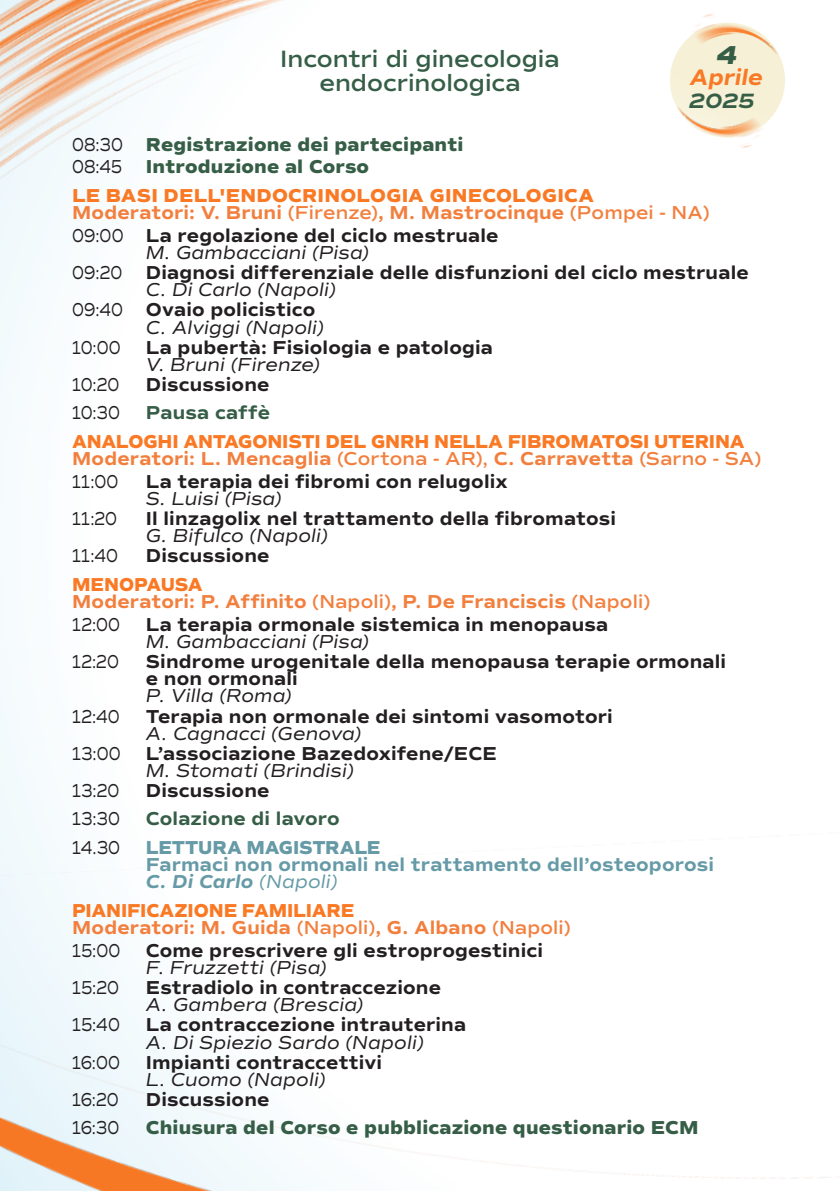
<style>
.page{position:relative;width:840px;height:1191px;background:#fff}
.page>*{position:absolute;margin:0;border:0;box-sizing:border-box;transform-origin:0 0}
.t1{font:italic 800 26.4px "Commuters Sans";color:#365e47}
.t2{font:600 24px/24px "Commuters Sans";color:#365e47;text-align:center}
.t3{font:italic 700 22.8px "Commuters Sans";color:#f97925}
.t4{font:italic 700 21px "Commuters Sans";color:#365e47}
.t5{font:700 19px "Commuters Sans";letter-spacing:.01em;color:#231f20}
.t6{font:italic 19px "Commuters Sans";letter-spacing:.01em;color:#231f20}
.t7{font:700 19px "Commuters Sans";letter-spacing:.01em;color:#f27f3d}
.t8{font:800 19px "Commuters Sans";letter-spacing:.01em;color:#365e47}
.t9{font:19px "Commuters Sans";letter-spacing:.01em;color:#231f20;scale:.75 1}
.t10{font:800 19px "Commuters Sans";letter-spacing:-.005em;color:#f97925;scale:.95 1}
.t11{font:700 19px "Commuters Sans";letter-spacing:.01em;color:#659aa6}
.t12{font:800 19px "Commuters Sans";letter-spacing:-.005em;color:#f97925}
.t13{font:700 19px "Commuters Sans";letter-spacing:.01em;color:#365e47}
.t14{font:800 19px "Commuters Sans";letter-spacing:-.015em;color:#659aa6;scale:.95 1}
.t15{font:italic 700 19px "Commuters Sans";letter-spacing:.005em;color:#659aa6}
.s1{font-weight:400;color:#231f20}
.s2{font-weight:600}
.s3{font-weight:400}
</style>
<div class="page">
<img style="left:0;top:0;width:284px;height:663px">
<img style="left:0;top:831px;width:830px;height:360px">
<div style="left:669px;top:23px;width:115px;height:115px;background:#f6f1d6;border-radius:50%"></div>
<img style="left:675px;top:104px;width:88px;height:44px">
<img style="left:691px;top:14px;width:88px;height:42px">
<p class="t2" style="left:280px;top:47px;width:281px">Incontri di ginecologia endocrinologica</p>
<p class="t1" style="left:716px;top:39px;width:22px">4</p>
<p class="t4" style="left:688px;top:87px;width:67px">2025</p>
<p class="t3" style="left:689px;top:63px;width:75px">Aprile</p>
<p class="t8" style="left:72px;top:132px;width:393px"><span class="s1">08:30</span> Registrazione dei partecipanti</p>
<p class="t8" style="left:72px;top:155px;width:298px"><span class="s1">08:45</span> Introduzione al Corso</p>
<p class="t12" style="left:72px;top:184px;width:523px">LE BASI DELL'ENDOCRINOLOGIA GINECOLOGICA</p>
<p class="t7" style="left:72px;top:201px;width:639px">Moderatori: V. Bruni <span class="s2">(Firenze)</span>, M. Mastrocinque <span class="s2">(Pompei - NA)</span></p>
<p class="t5" style="left:72px;top:224px;width:428px"><span class="s3">09:00</span> La regolazione del ciclo mestruale</p>
<p class="t6" style="left:146px;top:241px;width:225px">M. Gambacciani (Pisa)</p>
<p class="t5" style="left:72px;top:261px;width:677px"><span class="s3">09:20</span> Diagnosi differenziale delle disfunzioni del ciclo mestruale</p>
<p class="t6" style="left:146px;top:278px;width:191px">C. Di Carlo (Napoli)</p>
<p class="t5" style="left:72px;top:298px;width:245px"><span class="s3">09:40</span> Ovaio policistico</p>
<p class="t6" style="left:146px;top:315px;width:180px">C. Alviggi (Napoli)</p>
<p class="t9" style="left:72px;top:335px;width:66px">10:00</p>
<p class="t5" style="left:146px;top:335px;width:348px">La pubertà: Fisiologia e patologia</p>
<p class="t6" style="left:146px;top:353px;width:176px">V. Bruni (Firenze)</p>
<p class="t9" style="left:72px;top:373px;width:65px">10:20</p>
<p class="t5" style="left:146px;top:373px;width:125px">Discussione</p>
<p class="t9" style="left:72px;top:401px;width:65px">10:30</p>
<p class="t13" style="left:146px;top:401px;width:126px">Pausa caffè</p>
<p class="t10" style="left:72px;top:430px;width:709px">ANALOGHI ANTAGONISTI DEL GNRH NELLA FIBROMATOSI UTERINA</p>
<p class="t7" style="left:72px;top:447px;width:690px">Moderatori: L. Mencaglia <span class="s2">(Cortona - AR),</span> C. Carravetta <span class="s2">(Sarno - SA)</span></p>
<p class="t9" style="left:72px;top:470px;width:63px">11:00</p>
<p class="t5" style="left:146px;top:470px;width:363px">La terapia dei fibromi con relugolix</p>
<p class="t6" style="left:146px;top:487px;width:137px">S. Luisi (Pisa)</p>
<p class="t9" style="left:72px;top:507px;width:62px">11:20</p>
<p class="t5" style="left:146px;top:507px;width:471px">Il linzagolix nel trattamento della fibromatosi</p>
<p class="t6" style="left:146px;top:524px;width:183px">G. Bifulco (Napoli)</p>
<p class="t9" style="left:72px;top:544px;width:63px">11:40</p>
<p class="t5" style="left:146px;top:544px;width:125px">Discussione</p>
<p class="t10" style="left:72px;top:573px;width:139px">MENOPAUSA</p>
<p class="t7" style="left:72px;top:590px;width:579px">Moderatori: P. Affinito <span class="s2">(Napoli)</span>, P. De Franciscis <span class="s2">(Napoli)</span></p>
<p class="t9" style="left:72px;top:613px;width:66px">12:00</p>
<p class="t5" style="left:146px;top:613px;width:463px">La terapia ormonale sistemica in menopausa</p>
<p class="t6" style="left:146px;top:630px;width:225px">M. Gambacciani (Pisa)</p>
<p class="t9" style="left:72px;top:650px;width:64px">12:20</p>
<p class="t5" style="left:146px;top:650px;width:581px">Sindrome urogenitale della menopausa terapie ormonali</p>
<p class="t5" style="left:146px;top:667px;width:153px">e non ormonali</p>
<p class="t6" style="left:146px;top:684px;width:147px">P. Villa (Roma)</p>
<p class="t9" style="left:72px;top:704px;width:65px">12:40</p>
<p class="t5" style="left:146px;top:704px;width:468px">Terapia non ormonale dei sintomi vasomotori</p>
<p class="t6" style="left:146px;top:721px;width:217px">A. Cagnacci (Genova)</p>
<p class="t9" style="left:72px;top:741px;width:66px">13:00</p>
<p class="t5" style="left:146px;top:741px;width:352px">L’associazione Bazedoxifene/ECE</p>
<p class="t6" style="left:146px;top:759px;width:209px">M. Stomati (Brindisi)</p>
<p class="t9" style="left:72px;top:779px;width:65px">13:20</p>
<p class="t5" style="left:146px;top:778px;width:125px">Discussione</p>
<p class="t9" style="left:72px;top:807px;width:65px">13:30</p>
<p class="t13" style="left:146px;top:807px;width:195px">Colazione di lavoro</p>
<p class="t9" style="left:72px;top:836px;width:66px">14.30</p>
<p class="t14" style="left:146px;top:836px;width:248px">LETTURA MAGISTRALE</p>
<p class="t11" style="left:146px;top:853px;width:569px">Farmaci non ormonali nel trattamento dell’osteoporosi</p>
<p class="t15" style="left:146px;top:870px;width:193px">C. Di Carlo <span class="s3">(Napoli)</span></p>
<p class="t10" style="left:72px;top:898px;width:298px">PIANIFICAZIONE FAMILIARE</p>
<p class="t7" style="left:72px;top:916px;width:500px">Moderatori: M. Guida <span class="s2">(Napoli)</span>, G. Albano <span class="s2">(Napoli)</span></p>
<p class="t9" style="left:72px;top:939px;width:66px">15:00</p>
<p class="t5" style="left:146px;top:938px;width:398px">Come prescrivere gli estroprogestinici</p>
<p class="t6" style="left:146px;top:956px;width:182px">F. Fruzzetti (Pisa)</p>
<p class="t9" style="left:72px;top:976px;width:64px">15:20</p>
<p class="t5" style="left:146px;top:976px;width:296px">Estradiolo in contraccezione</p>
<p class="t6" style="left:146px;top:993px;width:219px">A. Gambera (Brescia)</p>
<p class="t9" style="left:72px;top:1013px;width:65px">15:40</p>
<p class="t5" style="left:146px;top:1013px;width:322px">La contraccezione intrauterina</p>
<p class="t6" style="left:146px;top:1030px;width:279px">A. Di Spiezio Sardo (Napoli)</p>
<p class="t9" style="left:72px;top:1050px;width:65px">16:00</p>
<p class="t5" style="left:146px;top:1050px;width:238px">Impianti contraccettivi</p>
<p class="t6" style="left:146px;top:1067px;width:181px">L. Cuomo (Napoli)</p>
<p class="t9" style="left:72px;top:1087px;width:64px">16:20</p>
<p class="t5" style="left:146px;top:1087px;width:125px">Discussione</p>
<p class="t9" style="left:72px;top:1116px;width:64px">16:30</p>
<p class="t8" style="left:146px;top:1116px;width:554px">Chiusura del Corso e pubblicazione questionario ECM</p>
</div>
